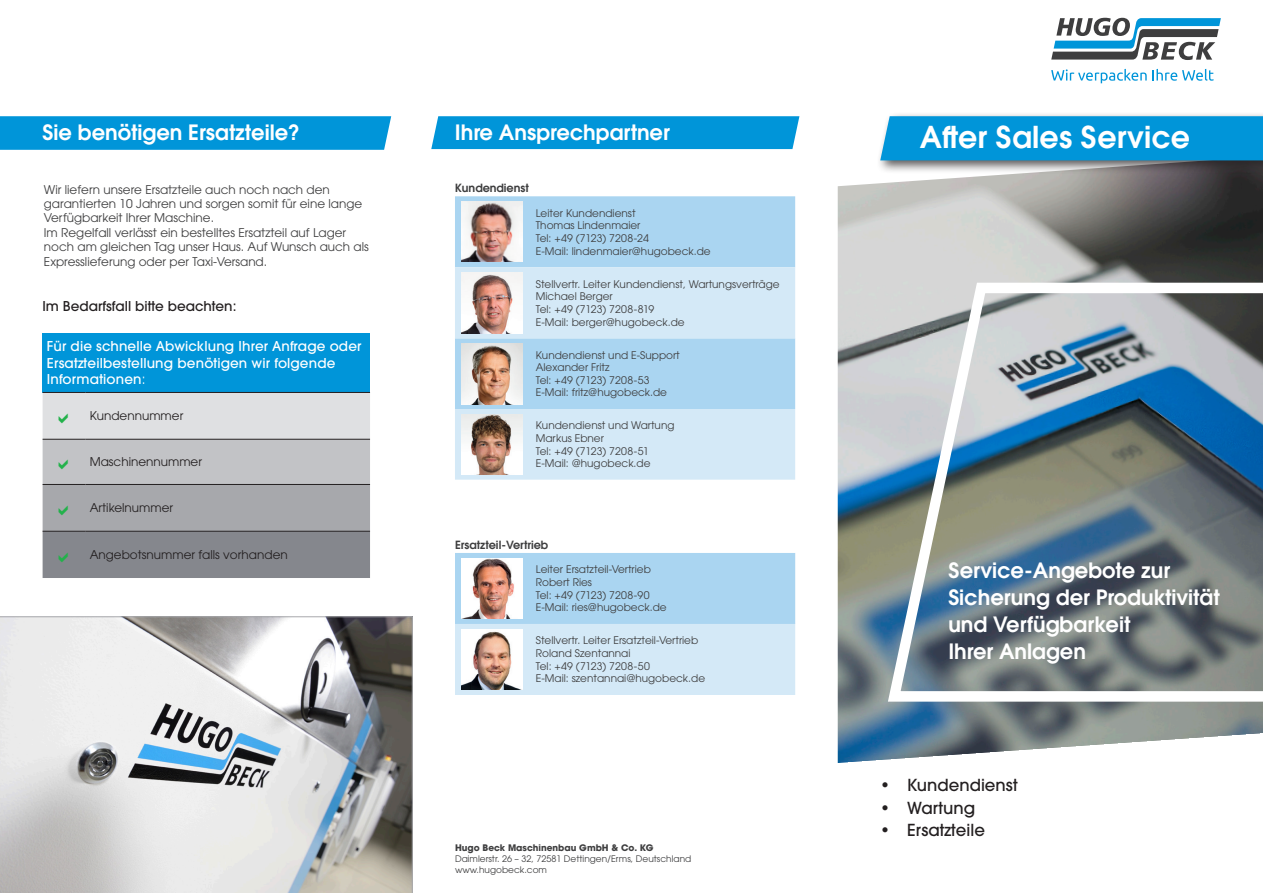
<style>
.page{position:relative;width:1263px;height:893px;background:#fff}
.page>*{position:absolute;margin:0;border:0;box-sizing:border-box;transform-origin:0 0}
.t1{font:600 30px "ITC Avant Garde Pro";letter-spacing:.005em;color:#fff}
.t2{font:600 21px/27px "ITC Avant Garde Pro";color:#fff}
.t3{font:500 16.5px "ITC Avant Garde Pro";color:#231f20}
.t4{font:500 13.5px/16.2px "ITC Avant Garde Pro";letter-spacing:.01em;color:#fff}
.t5{font:500 13.5px "ITC Avant Garde Pro";color:#231f20}
.t6{font:12px/14.4px "ITC Avant Garde Pro";color:#3e3e3f}
.t7{font:12px "ITC Avant Garde Pro";color:#231f20}
.t8{font:600 11.25px "ITC Avant Garde Pro";color:#3e3e3f}
.t9{font:10.5px/12.6px "ITC Avant Garde Pro";color:#3e3e3f}
.t10{font:9px/10.8px "ITC Avant Garde Pro";color:#3e3e3f}
.t11{font:700 9px "ITC Avant Garde Pro";color:#3e3e3f}
.s1{font-weight:400}
</style>
<div class="page">
<img style="left:838px;top:174px;width:425px;height:589px">
<div style="left:876px;top:111px;width:387px;height:63px;background:#231f20;opacity:.75"></div>
<div style="left:880px;top:116px;width:383px;height:44px;background:#0095d9"></div>
<div style="left:431px;top:116px;width:368px;height:33px;background:#0095d9"></div>
<div style="left:0;top:116px;width:391px;height:34px;background:#0095d9"></div>
<div style="left:455px;top:196px;width:340px;height:71px;background:#aad5f1"></div>
<svg style="left:455px;top:267px;width:340px;height:213px;fill:#d4e9f7"></svg>
<img style="left:461px;top:201px;width:61px;height:61px">
<img style="left:461px;top:273px;width:61px;height:60px">
<img style="left:461px;top:344px;width:61px;height:60px">
<svg style="left:455px;top:553px;width:340px;height:142px"></svg>
<img style="left:461px;top:558px;width:61px;height:61px">
<img style="left:461px;top:629px;width:61px;height:61px">
<div style="left:43px;top:333px;width:327px;height:59px;background:#0095d9"></div>
<svg style="left:0;top:617px;width:412px;height:276px"></svg>
<svg style="left:1051px;top:18px;width:170px;height:42px"></svg>
<svg style="left:1051px;top:69px;width:163px;height:14px"></svg>
<svg style="left:881px;top:277px;width:382px;height:430px"></svg>
<img style="left:461px;top:414px;width:61px;height:61px">
<svg style="left:43px;top:392px;width:327px;height:186px"></svg>
<h2 class="t2" style="left:43px;top:118px;width:259px">Sie benötigen Ersatzteile?</h2>
<h2 class="t2" style="left:455px;top:118px;width:216px">Ihre Ansprechpartner</h2>
<p class="t8" style="left:455px;top:180px;width:75px">Kundendienst</p>
<p class="t9" style="left:536px;top:207px;width:176px">Leiter Kundendienst<br>Thomas Lindenmaier<br>Tel: +49 (7123) 7208-24<br>E-Mail: lindenmaier@hugobeck.de</p>
<p class="t9" style="left:536px;top:278px;width:245px">Stellvertr. Leiter Kundendienst, Wartungsverträge<br>Michael Berger<br>Tel: +49 (7123) 7208-819<br>E-Mail: berger@hugobeck.de</p>
<p class="t9" style="left:536px;top:348px;width:146px">Kundendienst und E-Support<br>Alexander Fritz<br>Tel: +49 (7123) 7208-53<br>E-Mail: fritz@hugobeck.de</p>
<p class="t9" style="left:536px;top:419px;width:140px">Kundendienst und Wartung<br>Markus Ebner<br>Tel: +49 (7123) 7208-51<br>E-Mail: @hugobeck.de</p>
<p class="t6" style="left:44px;top:182px;width:326px">Wir liefern unsere Ersatzteile auch noch nach den garantierten 10 Jahren und sorgen somit für eine lange Verfügbarkeit Ihrer Maschine.<br>Im Regelfall verlässt ein bestelltes Ersatzteil auf Lager noch am gleichen Tag unser Haus. Auf Wunsch auch als Expresslieferung oder per Taxi-Versand.</p>
<p class="t5" style="left:42px;top:298px;width:196px">Im Bedarfsfall bitte beachten:</p>
<p class="t4" style="left:47px;top:338px;width:316px">Für die schnelle Abwicklung Ihrer Anfrage oder<br>Ersatzteilbestellung benötigen wir folgende<br>Informationen<span class="s1">:</span></p>
<p class="t7" style="left:90px;top:408px;width:95px">Kundennummer</p>
<p class="t7" style="left:90px;top:454px;width:114px">Maschinennummer</p>
<p class="t7" style="left:90px;top:500px;width:85px">Artikelnummer</p>
<p class="t7" style="left:90px;top:547px;width:200px">Angebotsnummer falls vorhanden</p>
<p class="t8" style="left:455px;top:537px;width:95px">Ersatzteil-Vertrieb</p>
<p class="t9" style="left:536px;top:563px;width:132px">Leiter Ersatzteil-Vertrieb<br>Robert Ries<br>Tel: +49 (7123) 7208-90<br>E-Mail: ries@hugobeck.de</p>
<p class="t9" style="left:536px;top:634px;width:171px">Stellvertr. Leiter Ersatzteil-Vertrieb<br>Roland Szentannai<br>Tel: +49 (7123) 7208-50<br>E-Mail: szentannai@hugobeck.de</p>
<p class="t11" style="left:455px;top:842px;width:200px">Hugo Beck Maschinenbau GmbH &amp; Co. KG</p>
<p class="t10" style="left:455px;top:853px;width:238px">Daimlerstr. 26 – 32, 72581 Dettingen/Erms, Deutschland www.hugobeck.com</p>
<h1 class="t1" style="left:920px;top:118px;width:272px">After Sales Service</h1>
<h2 class="t2" style="left:948px;top:556px;width:273px">Service-Angebote zur<br>Sicherung der Produktivität und Verfügbarkeit<br>Ihrer Anlagen</h2>
<h3 class="t3" style="left:880px;top:775px;width:139px">• Kundendienst</h3>
<h3 class="t3" style="left:880px;top:797px;width:96px">• Wartung</h3>
<h3 class="t3" style="left:880px;top:820px;width:106px">• Ersatzteile</h3>
</div>
